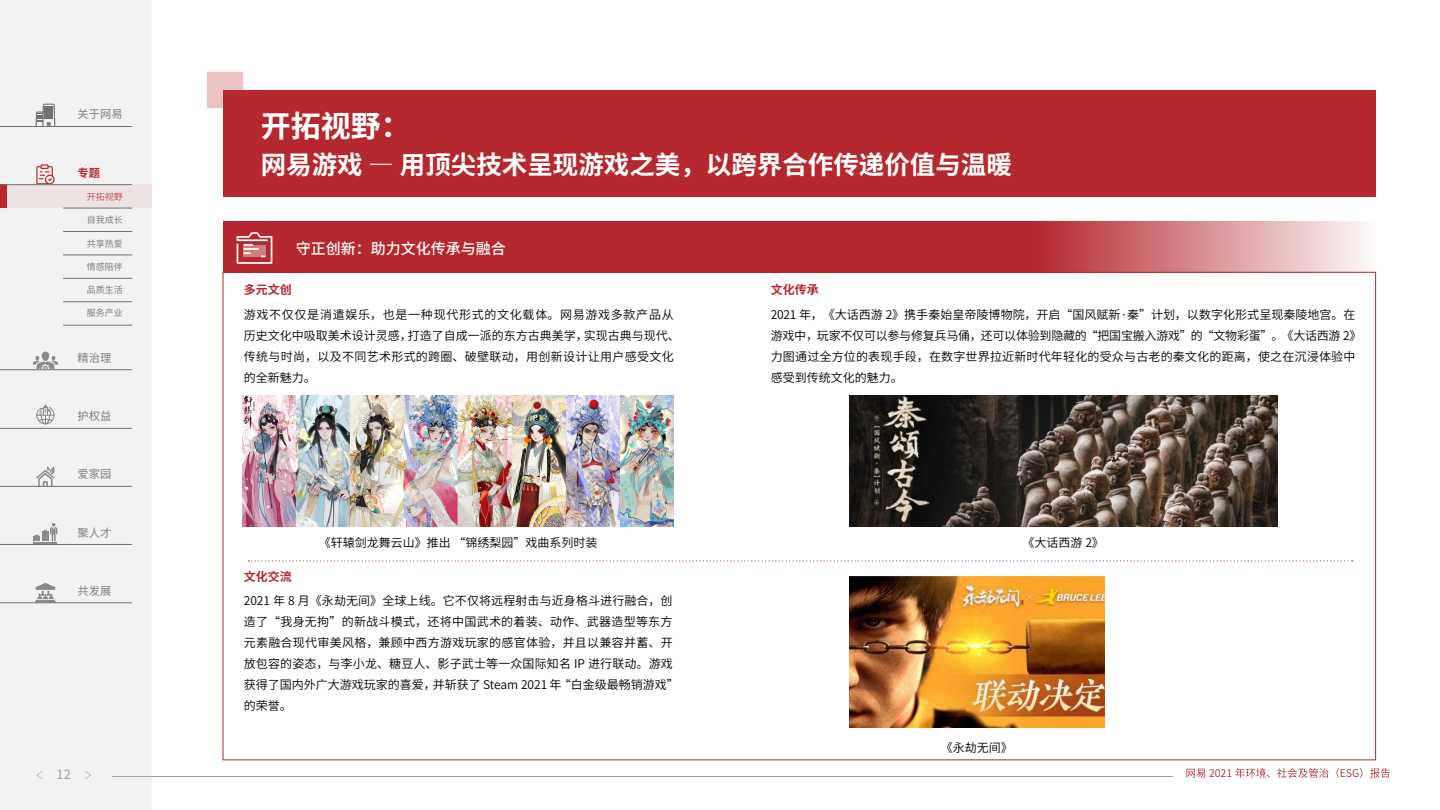
<style>
.page{position:relative;width:1440px;height:810px;background:#fff}
.page>*{position:absolute;margin:0;border:0;box-sizing:border-box;transform-origin:0 0}
.t1{font:700 30px "Source Han Sans SC";color:#fff}
.t2{font:700 25.5px "Source Han Sans SC";color:#fff}
.t3{font:500 15px "Source Han Sans SC";color:#fff}
.t4{font:12.75px "Source Han Sans SC";color:#9fa0a0}
.t5{font:12px/21px "Source Han Sans SC";letter-spacing:.01em;color:#000}
.t6{font:700 12px "Source Han Sans SC";color:#b6292e}
.t7{font:11.25px "Source Han Sans SC";color:#807f80}
.t8{font:700 11.25px "Source Han Sans SC";color:#b6292e}
.t9{font:10.5px "Source Han Sans CN";color:#b5292e}
.t10{font:9px "Source Han Sans SC";color:#807f80}
.t11{font:9px "Source Han Sans SC";color:#c45458}
</style>
<div class="page">
<div style="left:0;top:0;width:152px;height:810px;background:#f2f2f2"></div>
<svg style="left:33px;top:350px;width:25px;height:19px"></svg>
<svg style="left:36px;top:404px;width:19px;height:21px"></svg>
<svg style="left:36px;top:466px;width:19px;height:20px"></svg>
<hr style="left:34px;top:542px;width:23px;height:3px;background:#727171">
<svg style="left:34px;top:523px;width:23px;height:18px"></svg>
<svg style="left:35px;top:583px;width:21px;height:20px"></svg>
<hr style="left:0;top:603px;width:132px;height:1px;background:#727171">
<hr style="left:0;top:544px;width:132px;height:1px;background:#727171">
<hr style="left:0;top:486px;width:132px;height:1px;background:#727171">
<hr style="left:0;top:428px;width:132px;height:1px;background:#727171">
<hr style="left:0;top:370px;width:132px;height:1px;background:#727171">
<svg style="left:36px;top:104px;width:19px;height:22px"></svg>
<svg style="left:36px;top:164px;width:19px;height:20px"></svg>
<hr style="left:0;top:126px;width:132px;height:1px;background:#727171">
<hr style="left:112px;top:776px;width:1061px;height:1px;background:#a3a3a3">
<svg style="left:1186px;top:769px;width:19px;height:9px"></svg>
<svg style="left:1235px;top:768px;width:35px;height:10px"></svg>
<svg style="left:1277px;top:768px;width:52px;height:10px"></svg>
<svg style="left:1337px;top:768px;width:25px;height:10px"></svg>
<svg style="left:1370px;top:768px;width:20px;height:10px"></svg>
<svg style="left:85px;top:771px;width:6px;height:8px"></svg>
<svg style="left:36px;top:771px;width:6px;height:8px"></svg>
<svg style="left:223px;top:221px;width:1153px;height:51px;background:#bf484c"></svg>
<svg style="left:237px;top:232px;width:35px;height:32px"></svg>
<div style="left:0;top:185px;width:152px;height:23px;background:#ede3e3"></div>
<hr style="left:63px;top:208px;width:69px;height:1px;background:#727171">
<hr style="left:63px;top:231px;width:69px;height:1px;background:#727171">
<hr style="left:63px;top:255px;width:69px;height:1px;background:#727171">
<hr style="left:63px;top:278px;width:69px;height:1px;background:#727171">
<hr style="left:63px;top:302px;width:69px;height:1px;background:#727171">
<hr style="left:63px;top:325px;width:69px;height:1px;background:#727171">
<img style="left:849px;top:576px;width:255px;height:152px">
<img style="left:243px;top:395px;width:431px;height:131px">
<svg style="left:249px;top:560px;width:1104px;height:2px"></svg>
<img style="left:849px;top:395px;width:428px;height:131px">
<div style="left:223px;top:91px;width:1153px;height:106px;background:#b5292e"></div>
<svg style="left:207px;top:72px;width:36px;height:36px"></svg>
<div style="left:223px;top:91px;width:20px;height:17px;background:#b5292e"></div>
<div style="left:0;top:185px;width:7px;height:23px;background:#b5292e"></div>
<hr style="left:0;top:184px;width:132px;height:1px;background:#727171">
<p class="t7" style="left:78px;top:108px;width:46px">关于网易</p>
<p class="t8" style="left:78px;top:166px;width:24px">专题</p>
<p class="t11" style="left:87px;top:192px;width:38px">开拓视野</p>
<p class="t10" style="left:87px;top:215px;width:38px">自我成长</p>
<p class="t10" style="left:87px;top:238px;width:38px">共享热爱</p>
<p class="t10" style="left:87px;top:262px;width:38px">情感陪伴</p>
<p class="t10" style="left:87px;top:285px;width:38px">品质生活</p>
<p class="t10" style="left:87px;top:308px;width:38px">服务产业</p>
<p class="t7" style="left:78px;top:352px;width:35px">精治理</p>
<p class="t7" style="left:78px;top:410px;width:35px">护权益</p>
<p class="t7" style="left:78px;top:468px;width:35px">爱家园</p>
<p class="t7" style="left:78px;top:526px;width:35px">聚人才</p>
<p class="t7" style="left:78px;top:584px;width:35px">共发展</p>
<h1 class="t1" style="left:261px;top:109px;width:151px">开拓视野：</h1>
<h2 class="t2" style="left:261px;top:150px;width:753px">网易游戏 — 用顶尖技术呈现游戏之美，以跨界合作传递价值与温暖</h2>
<p class="t3" style="left:296px;top:240px;width:211px">守正创新：助力文化传承与融合</p>
<p class="t6" style="left:244px;top:283px;width:49px">多元文创</p>
<p class="t6" style="left:771px;top:283px;width:49px">文化传承</p>
<p class="t5" style="left:244px;top:304px;width:437px">游戏不仅仅是消遣娱乐，也是一种现代形式的文化载体。网易游戏多款产品从历史文化中吸取美术设计灵感，打造了自成一派的东方古典美学，实现古典与现代、传统与时尚，以及不同艺术形式的跨圈、破壁联动，用创新设计让用户感受文化的全新魅力。</p>
<p class="t5" style="left:771px;top:304px;width:592px">2021 年，《大话西游 2》携手秦始皇帝陵博物院，开启“国风赋新·秦”计划，以数字化形式呈现秦陵地宫。在游戏中，玩家不仅可以参与修复兵马俑，还可以体验到隐藏的“把国宝搬入游戏”的“文物彩蛋”。《大话西游 2》力图通过全方位的表现手段，在数字世界拉近新时代年轻化的受众与古老的秦文化的距离，使之在沉浸体验中感受到传统文化的魅力。</p>
<p class="t6" style="left:244px;top:570px;width:49px">文化交流</p>
<p class="t5" style="left:319px;top:532px;width:280px">《轩辕剑龙舞云山》推出 “锦绣梨园”戏曲系列时装</p>
<p class="t5" style="left:1022px;top:532px;width:83px">《大话西游 2》</p>
<p class="t5" style="left:244px;top:591px;width:436px">2021 年 8 月《永劫无间》全球上线。它不仅将远程射击与近身格斗进行融合，创造了“我身无拘”的新战斗模式，还将中国武术的着装、动作、武器造型等东方元素融合现代审美风格，兼顾中西方游戏玩家的感官体验，并且以兼容并蓄、开放包容的姿态，与李小龙、糖豆人、影子武士等一众国际知名 IP 进行联动。游戏获得了国内外广大游戏玩家的喜爱，并斩获了 Steam 2021 年“白金级最畅销游戏”的荣誉。</p>
<p class="t5" style="left:941px;top:738px;width:73px">《永劫无间》</p>
<p class="t4" style="left:57px;top:767px;width:16px">12</p>
<p class="t9" style="left:1209px;top:767px;width:25px">2021</p>
</div>
